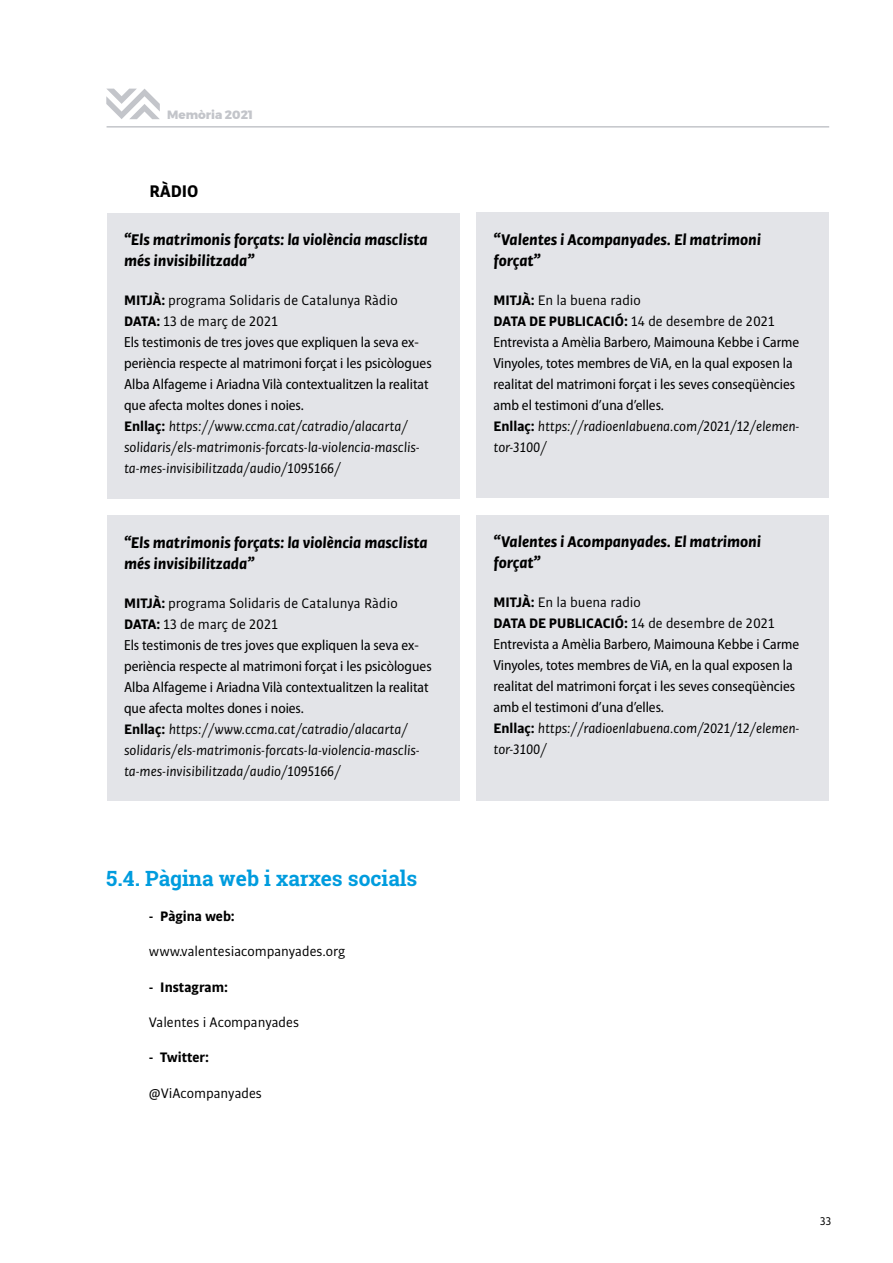
<style>
.page{position:relative;width:893px;height:1263px;background:#fff}
.page>*{position:absolute;margin:0;border:0;box-sizing:border-box;transform-origin:0 0}
.t1{font:700 21px "Roboto Slab";color:#009cde}
.t2{font:700 18px "Bulo";color:#000}
.t3{font:italic 700 16.5px/21px "Bulo";color:#000}
.t4{font:semi-condensed 14.7px/21px "Myriad Pro";color:#000}
.t5{font:italic 14.7px/21px "Bulo";color:#000}
.t6{font:14.7px/21px "Bulo";color:#000}
.t7{font:700 14.7px "Bulo";color:#000}
.t8{font:800 12px "Montserrat";color:#c3c5ca}
.t9{font:12px "Bulo";color:#000}
.s1{font-weight:700}
.s2{font-weight:700;font-style:normal}
</style>
<div class="page">
<svg style="left:106px;top:89px;width:54px;height:30px"></svg>
<hr style="left:107px;top:126px;width:722px;height:2px;background:#c3c5ca">
<div style="left:107px;top:213px;width:353px;height:286px;background:#e3e4e8"></div>
<div style="left:107px;top:515px;width:353px;height:286px;background:#e3e4e8"></div>
<div style="left:476px;top:213px;width:353px;height:285px;background:#e3e4e8"></div>
<div style="left:476px;top:515px;width:353px;height:286px;background:#e3e4e8"></div>
<p class="t8" style="left:167px;top:105px;width:87px">Memòria 2021</p>
<p class="t2" style="left:150px;top:180px;width:50px">RÀDIO</p>
<p class="t3" style="left:124px;top:229px;width:305px">“Els matrimonis forçats: la violència masclista més invisibilitzada”</p>
<p class="t6" style="left:124px;top:290px;width:275px"><span class="s1">MITJÀ:</span> programa Solidaris de Catalunya Ràdio<br><span class="s1">DATA:</span> 13 de març de 2021</p>
<p class="t4" style="left:124px;top:332px;width:309px">Els testimonis de tres joves que expliquen la seva ex&shy;periència respecte al matrimoni forçat i les psicòlogues Alba Alfageme i Ariadna Vilà contextualitzen la realitat que afecta moltes dones i noies.</p>
<p class="t5" style="left:124px;top:416px;width:297px"><span class="s2">Enllaç:</span> https://www.ccma.cat/catradio/alacarta/ solidaris/els-matrimonis-forcats-la-violencia-masclis&shy;ta-mes-invisibilitzada/audio/1095166/</p>
<p class="t3" style="left:124px;top:531px;width:305px">“Els matrimonis forçats: la violència masclista més invisibilitzada”</p>
<p class="t6" style="left:124px;top:592px;width:275px"><span class="s1">MITJÀ:</span> programa Solidaris de Catalunya Ràdio<br><span class="s1">DATA:</span> 13 de març de 2021</p>
<p class="t4" style="left:124px;top:634px;width:309px">Els testimonis de tres joves que expliquen la seva ex&shy;periència respecte al matrimoni forçat i les psicòlogues Alba Alfageme i Ariadna Vilà contextualitzen la realitat que afecta moltes dones i noies.</p>
<p class="t5" style="left:124px;top:718px;width:297px"><span class="s2">Enllaç:</span> https://www.ccma.cat/catradio/alacarta/ solidaris/els-matrimonis-forcats-la-violencia-masclis&shy;ta-mes-invisibilitzada/audio/1095166/</p>
<h1 class="t1" style="left:106px;top:864px;width:313px">5.4. Pàgina web i xarxes socials</h1>
<p class="t7" style="left:149px;top:907px;width:88px">- Pàgina web:</p>
<p class="t6" style="left:149px;top:941px;width:198px">www.valentesiacompanyades.org</p>
<p class="t7" style="left:149px;top:977px;width:81px">- Instagram:</p>
<p class="t6" style="left:149px;top:1011px;width:152px">Valentes i Acompanyades</p>
<p class="t7" style="left:149px;top:1048px;width:62px">- Twitter:</p>
<p class="t6" style="left:149px;top:1082px;width:115px">@ViAcompanyades</p>
<p class="t3" style="left:493px;top:229px;width:269px">“Valentes i Acompanyades. El matrimoni forçat”</p>
<p class="t6" style="left:493px;top:289px;width:283px"><span class="s1">MITJÀ:</span> En la buena radio<br><span class="s1">DATA DE PUBLICACIÓ:</span> 14 de desembre de 2021</p>
<p class="t4" style="left:493px;top:332px;width:307px">Entrevista a Amèlia Barbero, Maimouna Kebbe i Carme Vinyoles, totes membres de ViA, en la qual exposen la realitat del matrimoni forçat i les seves conseqüències amb el testimoni d’una d’elles.</p>
<p class="t5" style="left:493px;top:415px;width:307px"><span class="s2">Enllaç:</span> https://radioenlabuena.com/2021/12/elemen&shy;tor-3100/</p>
<p class="t3" style="left:493px;top:531px;width:269px">“Valentes i Acompanyades. El matrimoni forçat”</p>
<p class="t6" style="left:493px;top:592px;width:283px"><span class="s1">MITJÀ:</span> En la buena radio<br><span class="s1">DATA DE PUBLICACIÓ:</span> 14 de desembre de 2021</p>
<p class="t4" style="left:493px;top:634px;width:307px">Entrevista a Amèlia Barbero, Maimouna Kebbe i Carme Vinyoles, totes membres de ViA, en la qual exposen la realitat del matrimoni forçat i les seves conseqüències amb el testimoni d’una d’elles.</p>
<p class="t5" style="left:493px;top:718px;width:307px"><span class="s2">Enllaç:</span> https://radioenlabuena.com/2021/12/elemen&shy;tor-3100/</p>
<p class="t9" style="left:820px;top:1214px;width:13px">33</p>
</div>
